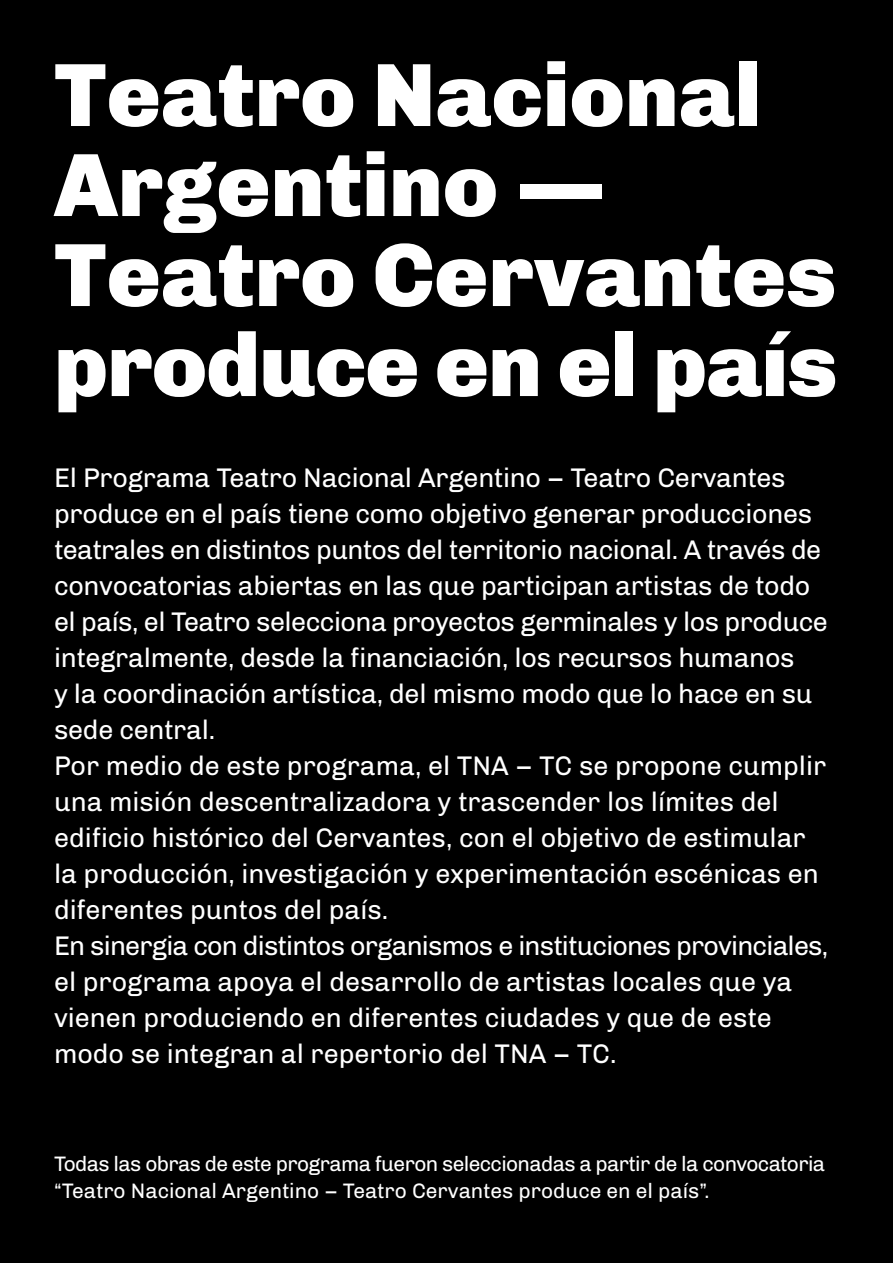
<style>
.page{position:relative;width:893px;height:1263px;background:#000}
.page>*{position:absolute;margin:0;border:0;box-sizing:border-box;transform-origin:0 0}
.t1{font:900 90px/90px "Chivo";color:#fff}
.t2{font:27px/36px "Chivo";letter-spacing:-.01em;color:#fff}
.t3{font:21px/27px "Chivo";letter-spacing:-.03em;color:#fff}
</style>
<div class="page">
<h1 class="t1" style="left:54px;top:50px;width:785px">Teatro Nacional<br>Argentino —<br>Teatro Cervantes produce en el país</h1>
<p class="t2" style="left:54px;top:460px;width:776px">El Programa Teatro Nacional Argentino – Teatro Cervantes produce en el país tiene como objetivo generar producciones teatrales en distintos puntos del territorio nacional. A través de convocatorias abiertas en las que participan artistas de todo el país, el Teatro selecciona proyectos germinales y los produce integralmente, desde la financiación, los recursos humanos<br>y la coordinación artística, del mismo modo que lo hace en su sede central.<br>Por medio de este programa, el TNA – TC se propone cumplir una misión descentralizadora y trascender los límites del edificio histórico del Cervantes, con el objetivo de estimular la producción, investigación y experimentación escénicas en diferentes puntos del país.<br>En sinergia con distintos organismos e instituciones provinciales, el programa apoya el desarrollo de artistas locales que ya vienen produciendo en diferentes ciudades y que de este modo se integran al repertorio del TNA – TC.</p>
<p class="t3" style="left:54px;top:1150px;width:773px">Todas las obras de este programa fueron seleccionadas a partir de la convocatoria “Teatro Nacional Argentino – Teatro Cervantes produce en el país”.</p>
</div>
